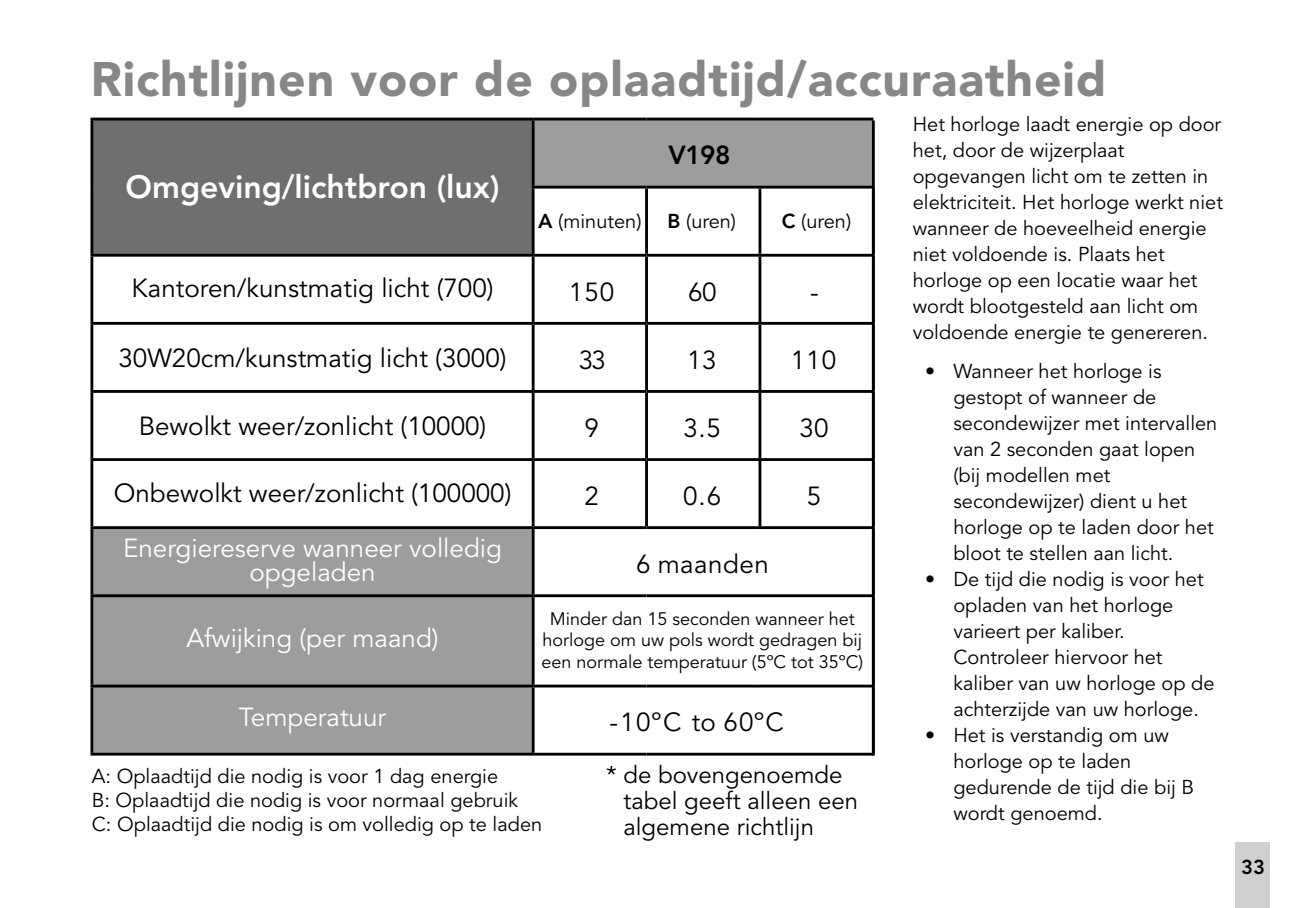
<style>
.page{position:relative;width:1304px;height:908px;background:#fff}
.page>*{position:absolute;margin:0;border:0;box-sizing:border-box;transform-origin:0 0}
.t1{font:900 48px "Avenir LT Std";letter-spacing:.02em;color:#878786}
.t2{font:800 32px "Avenir LT";color:#fff}
.t3{font:26px "Avenir LT";color:#000}
.t4{font:26px/24px "Avenir LT";color:#fff;text-align:center}
.t5{font:26px "Avenir LT";letter-spacing:.045em;color:#000}
.t6{font:26px "Avenir LT";letter-spacing:.02em;color:#000}
.t7{font:800 26px "Avenir LT";color:#000}
.t8{font:24px/26px "Avenir LT Std";color:#000}
.t9{font:20px/26px "Avenir LT Std";color:#000}
.t10{font:20px/24px "Avenir LT";color:#000}
.t11{font:800 20px "Avenir LT Std";color:#000}
.t12{font:18px/21.6px "Avenir LT";color:#000;text-align:center}
.s1{font-weight:800}
</style>
<div class="page">
<div style="left:1236px;top:841px;width:34px;height:66px;background:#cfd0d0"></div>
<div style="left:92px;top:119px;width:441px;height:136px;background:#6f6f6e"></div>
<div style="left:535px;top:120px;width:337px;height:66px;background:#9c9d9d"></div>
<div style="left:93px;top:529px;width:439px;height:223px;background:#9c9d9d"></div>
<hr style="left:90px;top:118px;width:443px;height:2px;background:#000">
<hr style="left:90px;top:120px;width:3px;height:67px;background:#000">
<hr style="left:533px;top:118px;width:114px;height:2px;background:#000">
<hr style="left:532px;top:120px;width:3px;height:66px;background:#000">
<hr style="left:647px;top:118px;width:113px;height:2px;background:#000">
<hr style="left:760px;top:118px;width:113px;height:2px;background:#000">
<hr style="left:872px;top:120px;width:3px;height:635px;background:#000">
<hr style="left:90px;top:187px;width:3px;height:67px;background:#000">
<hr style="left:532px;top:186px;width:115px;height:2px;background:#000">
<hr style="left:532px;top:188px;width:3px;height:66px;background:#000">
<hr style="left:647px;top:186px;width:113px;height:2px;background:#000">
<hr style="left:645px;top:188px;width:3px;height:66px;background:#000">
<hr style="left:760px;top:186px;width:113px;height:2px;background:#000">
<hr style="left:759px;top:188px;width:2px;height:66px;background:#000">
<hr style="left:90px;top:254px;width:443px;height:2px;background:#000">
<hr style="left:90px;top:256px;width:3px;height:66px;background:#000">
<hr style="left:533px;top:254px;width:114px;height:2px;background:#000">
<hr style="left:532px;top:256px;width:3px;height:66px;background:#000">
<hr style="left:647px;top:254px;width:113px;height:2px;background:#000">
<hr style="left:645px;top:256px;width:3px;height:66px;background:#000">
<hr style="left:760px;top:254px;width:113px;height:2px;background:#000">
<hr style="left:759px;top:256px;width:2px;height:66px;background:#000">
<hr style="left:90px;top:322px;width:443px;height:2px;background:#000">
<hr style="left:90px;top:324px;width:3px;height:66px;background:#000">
<hr style="left:533px;top:322px;width:114px;height:2px;background:#000">
<hr style="left:532px;top:324px;width:3px;height:66px;background:#000">
<hr style="left:647px;top:322px;width:113px;height:2px;background:#000">
<hr style="left:645px;top:324px;width:3px;height:66px;background:#000">
<hr style="left:760px;top:322px;width:113px;height:2px;background:#000">
<hr style="left:759px;top:324px;width:2px;height:66px;background:#000">
<hr style="left:90px;top:390px;width:443px;height:2px;background:#000">
<hr style="left:90px;top:392px;width:3px;height:66px;background:#000">
<hr style="left:533px;top:390px;width:114px;height:2px;background:#000">
<hr style="left:532px;top:392px;width:3px;height:66px;background:#000">
<hr style="left:647px;top:390px;width:113px;height:2px;background:#000">
<hr style="left:645px;top:392px;width:3px;height:66px;background:#000">
<hr style="left:760px;top:390px;width:113px;height:2px;background:#000">
<hr style="left:759px;top:392px;width:2px;height:66px;background:#000">
<hr style="left:90px;top:458px;width:443px;height:3px;background:#000">
<hr style="left:90px;top:461px;width:3px;height:65px;background:#000">
<hr style="left:533px;top:458px;width:114px;height:3px;background:#000">
<hr style="left:532px;top:461px;width:3px;height:65px;background:#000">
<hr style="left:647px;top:458px;width:113px;height:3px;background:#000">
<hr style="left:645px;top:461px;width:3px;height:65px;background:#000">
<hr style="left:760px;top:458px;width:113px;height:3px;background:#000">
<hr style="left:759px;top:461px;width:2px;height:65px;background:#000">
<hr style="left:90px;top:526px;width:443px;height:3px;background:#000">
<hr style="left:90px;top:529px;width:3px;height:65px;background:#000">
<hr style="left:533px;top:526px;width:114px;height:3px;background:#000">
<hr style="left:532px;top:529px;width:3px;height:65px;background:#000">
<hr style="left:647px;top:526px;width:113px;height:3px;background:#000">
<hr style="left:760px;top:526px;width:113px;height:3px;background:#000">
<hr style="left:90px;top:594px;width:443px;height:3px;background:#000">
<hr style="left:90px;top:597px;width:3px;height:87px;background:#000">
<hr style="left:533px;top:594px;width:114px;height:3px;background:#000">
<hr style="left:532px;top:597px;width:3px;height:87px;background:#000">
<hr style="left:647px;top:594px;width:113px;height:3px;background:#000">
<hr style="left:760px;top:594px;width:113px;height:3px;background:#000">
<hr style="left:90px;top:684px;width:443px;height:3px;background:#000">
<hr style="left:90px;top:687px;width:3px;height:65px;background:#000">
<hr style="left:533px;top:684px;width:114px;height:3px;background:#000">
<hr style="left:532px;top:687px;width:3px;height:65px;background:#000">
<hr style="left:647px;top:684px;width:113px;height:3px;background:#000">
<hr style="left:760px;top:684px;width:113px;height:3px;background:#000">
<hr style="left:90px;top:752px;width:443px;height:3px;background:#000">
<hr style="left:533px;top:752px;width:114px;height:3px;background:#000">
<hr style="left:647px;top:752px;width:113px;height:3px;background:#000">
<hr style="left:760px;top:752px;width:113px;height:3px;background:#000">
<h1 class="t1" style="left:91px;top:51px;width:1017px">Richtlijnen voor de oplaadtijd/accuraatheid</h1>
<h2 class="t2" style="left:126px;top:168px;width:376px">Omgeving/lichtbron (lux)</h2>
<h3 class="t3" style="left:132px;top:273px;width:364px">Kantoren/kunstmatig licht (700)</h3>
<h3 class="t3" style="left:118px;top:343px;width:390px">30W20cm/kunstmatig licht (3000)</h3>
<h3 class="t3" style="left:139px;top:411px;width:349px">Bewolkt weer/zonlicht (10000)</h3>
<h3 class="t3" style="left:114px;top:477px;width:399px">Onbewolkt weer/zonlicht (100000)</h3>
<h3 class="t4" style="left:123px;top:536px;width:380px">Energiereserve wanneer volledig opgeladen</h3>
<h3 class="t4" style="left:186px;top:626px;width:254px">Afwijking (per maand)</h3>
<h3 class="t7" style="left:669px;top:140px;width:63px">V198</h3>
<p class="t10" style="left:538px;top:210px;width:105px"><span class="s1">A</span> (minuten)</p>
<p class="t10" style="left:668px;top:210px;width:70px"><span class="s1">B</span> (uren)</p>
<p class="t10" style="left:782px;top:210px;width:71px"><span class="s1">C</span> (uren)</p>
<h3 class="t3" style="left:569px;top:276px;width:47px">150</h3>
<h3 class="t3" style="left:688px;top:276px;width:30px">60</h3>
<h3 class="t3" style="left:810px;top:276px;width:10px">-</h3>
<h3 class="t3" style="left:579px;top:344px;width:29px">33</h3>
<h3 class="t3" style="left:687px;top:344px;width:31px">13</h3>
<h3 class="t3" style="left:791px;top:344px;width:47px">110</h3>
<h3 class="t3" style="left:584px;top:412px;width:16px">9</h3>
<h3 class="t3" style="left:683px;top:412px;width:39px">3.5</h3>
<h3 class="t3" style="left:800px;top:412px;width:30px">30</h3>
<h3 class="t3" style="left:584px;top:480px;width:16px">2</h3>
<h3 class="t3" style="left:683px;top:480px;width:39px">0.6</h3>
<h3 class="t3" style="left:807px;top:480px;width:16px">5</h3>
<h3 class="t6" style="left:636px;top:548px;width:134px">6 maanden</h3>
<p class="t12" style="left:541px;top:608px;width:323px">Minder dan 15 seconden wanneer het horloge om uw pols wordt gedragen bij een normale temperatuur (5ºC tot 35ºC)</p>
<h3 class="t4" style="left:239px;top:705px;width:149px">Temperatuur</h3>
<p class="t10" style="left:92px;top:764px;width:452px">A: Oplaadtijd die nodig is voor 1 dag energie<br>B: Oplaadtijd die nodig is voor normaal gebruik<br>C: Oplaadtijd die nodig is om volledig op te laden</p>
<h3 class="t5" style="left:610px;top:707px;width:176px">-10ºC to 60ºC</h3>
<p class="t8" style="left:623px;top:762px;width:236px;text-indent:-17px">* de bovengenoemde tabel geeft alleen een algemene richtlijn</p>
<p class="t9" style="left:913px;top:112px;width:312px">Het horloge laadt energie op door het, door de wijzerplaat opgevangen licht om te zetten in elektriciteit. Het horloge werkt niet wanneer de hoeveelheid energie niet voldoende is. Plaats het horloge op een locatie waar het wordt blootgesteld aan licht om voldoende energie te genereren.</p>
<p class="t9" style="left:953px;top:358px;width:266px;text-indent:-28px">• Wanneer het horloge is gestopt of wanneer de secondewijzer met intervallen van 2 seconden gaat lopen (bij modellen met secondewijzer) dient u het horloge op te laden door het bloot te stellen aan licht.</p>
<p class="t9" style="left:953px;top:566px;width:263px;text-indent:-28px">• De tijd die nodig is voor het opladen van het horloge varieert per kaliber.<br>Controleer hiervoor het kaliber van uw horloge op de achterzijde van uw horloge.</p>
<p class="t9" style="left:953px;top:722px;width:242px;text-indent:-28px">• Het is verstandig om uw horloge op te laden gedurende de tijd die bij B wordt genoemd.</p>
<p class="t11" style="left:1241px;top:855px;width:25px">33</p>
</div>
